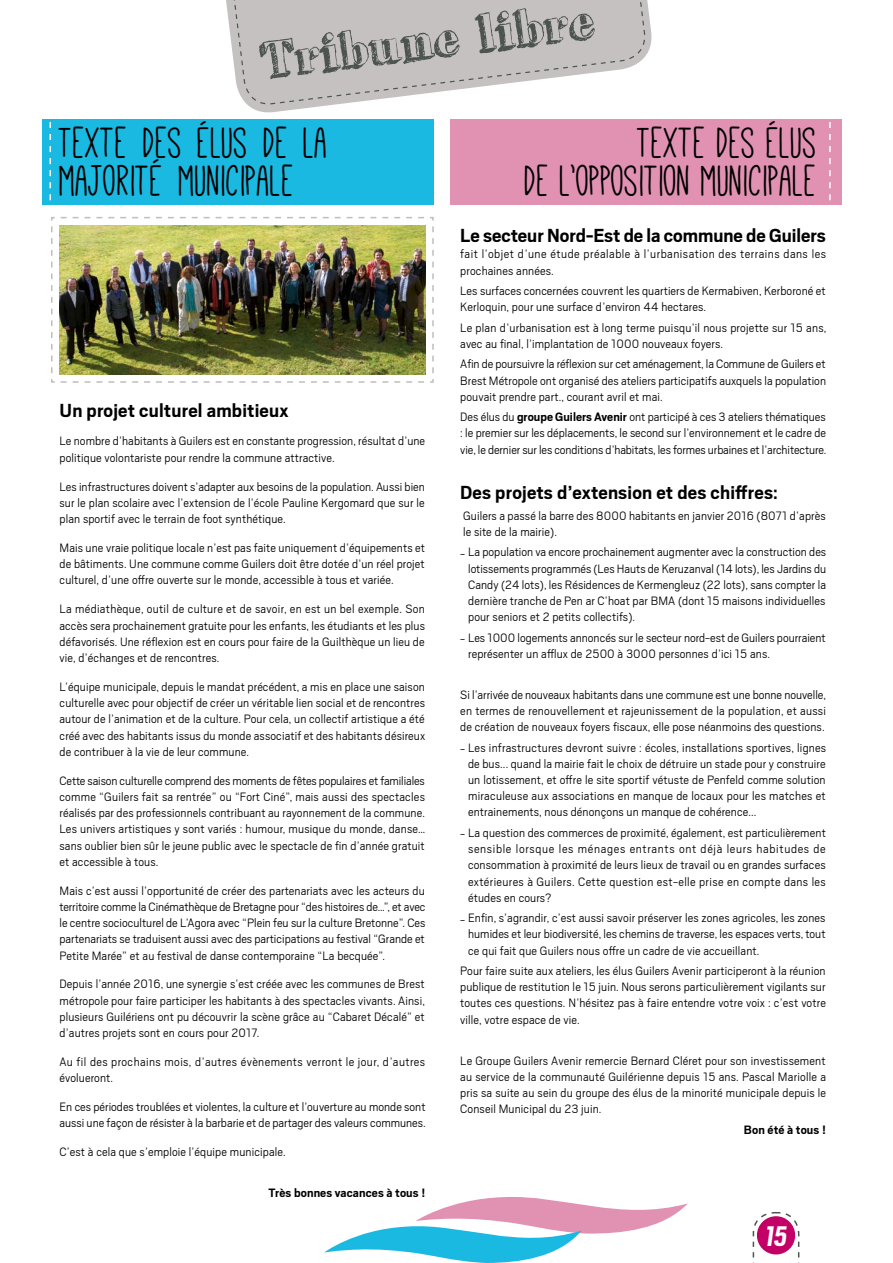
<style>
.page{position:relative;width:893px;height:1263px;background:#fff}
.page>*{position:absolute;margin:0;border:0;box-sizing:border-box;transform-origin:0 0}
.t1{font:49.5px "Grutch Shaded";color:#4d544f}
.t2{font:48px/37.5px "Mathlete Bulky";letter-spacing:.015em;color:#000}
.t3{font:italic 700 31.5px "Scout Cond";color:#fff}
.t4{font:700 21px "Scout";letter-spacing:.005em;color:#000}
.t5{font:300 13.5px/16.2px "Scout";letter-spacing:.01em;color:#000;text-align:justify}
.t6{font:300 13.5px/16.2px "Scout";letter-spacing:.035em;color:#000}
.t7{font:300 13.5px/16.2px "Scout";letter-spacing:.03em;color:#000}
.t8{font:700 13.5px "Scout";letter-spacing:.01em;color:#000}
.s1{font-weight:700}
</style>
<div class="page">
<div style="left:451px;top:119px;width:391px;height:85px;background:#e192b2"></div>
<svg style="left:752px;top:1212px;width:48px;height:51px"></svg>
<div style="left:757px;top:1216px;width:38px;height:38px;background:#c30066;border-radius:50%"></div>
<svg style="left:829px;top:122px;width:2px;height:83px"></svg>
<svg style="left:324px;top:1197px;width:364px;height:66px"></svg>
<svg style="left:646px;top:0;width:6px;height:55px"></svg>
<svg style="left:50px;top:0;width:596px;height:383px"></svg>
<img style="left:60px;top:225px;width:365px;height:149px">
<h1 class="t1" style="left:257px;top:31px;width:337px;rotate:-7deg">Tribune libre</h1>
<h2 class="t2" style="left:60px;top:124px;width:269px">TEXTE DES ÉLUS DE LA<br>MAJORITÉ MUNICIPALE</h2>
<h2 class="t2" style="left:524px;top:124px;width:294px;text-align:right">TEXTE DES ÉLUS<br>DE L’OPPOSITION MUNICIPALE</h2>
<h3 class="t4" style="left:60px;top:396px;width:231px">Un projet culturel ambitieux</h3>
<p class="t5" style="left:60px;top:432px;width:367px">Le nombre d’habitants à Guilers est en constante progression, résultat d’une politique volontariste pour rendre la commune attractive.</p>
<p class="t5" style="left:60px;top:478px;width:367px">Les infrastructures doivent s’adapter aux besoins de la population. Aussi bien sur le plan scolaire avec l’extension de l’école Pauline Kergomard que sur le plan sportif avec le terrain de foot synthétique.</p>
<p class="t5" style="left:60px;top:539px;width:367px">Mais une vraie politique locale n’est pas faite uniquement d’équipements et de bâtiments. Une commune comme Guilers doit être dotée d’un réel projet culturel, d’une offre ouverte sur le monde, accessible à tous et variée.</p>
<p class="t5" style="left:60px;top:600px;width:367px">La médiathèque, outil de culture et de savoir, en est un bel exemple. Son accès sera prochainement gratuite pour les enfants, les étudiants et les plus défavorisés. Une réflexion est en cours pour faire de la Guilthèque un lieu de vie, d’échanges et de rencontres.</p>
<p class="t5" style="left:60px;top:678px;width:367px">L’équipe municipale, depuis le mandat précédent, a mis en place une saison culturelle avec pour objectif de créer un véritable lien social et de rencontres autour de l’animation et de la culture. Pour cela, un collectif artistique a été créé avec des habitants issus du monde associatif et des habitants désireux de contribuer à la vie de leur commune.</p>
<p class="t5" style="left:60px;top:772px;width:367px">Cette saison culturelle comprend des moments de fêtes populaires et familiales comme “Guilers fait sa rentrée” ou “Fort Ciné”, mais aussi des spectacles réalisés par des professionnels contribuant au rayonnement de la commune.<br>Les univers artistiques y sont variés : humour, musique du monde, danse… sans oublier bien sûr le jeune public avec le spectacle de fin d’année gratuit et accessible à tous.</p>
<p class="t5" style="left:60px;top:882px;width:367px">Mais c’est aussi l’opportunité de créer des partenariats avec les acteurs du territoire comme la Cinémathèque de Bretagne pour “des histoires de…”, et avec le centre socioculturel de L’Agora avec “Plein feu sur la culture Bretonne”. Ces partenariats se traduisent aussi avec des participations au festival “Grande et Petite Marée” et au festival de danse contemporaine “La becquée”.</p>
<p class="t5" style="left:60px;top:975px;width:367px">Depuis l’année 2016, une synergie s’est créée avec les communes de Brest métropole pour faire participer les habitants à des spectacles vivants. Ainsi, plusieurs Guilériens ont pu découvrir la scène grâce au “Cabaret Décalé” et d’autres projets sont en cours pour 2017.</p>
<p class="t7" style="left:60px;top:1053px;width:367px">Au fil des prochains mois, d’autres évènements verront le jour, d’autres évolueront.</p>
<p class="t5" style="left:60px;top:1098px;width:368px">En ces périodes troublées et violentes, la culture et l’ouverture au monde sont aussi une façon de résister à la barbarie et de partager des valeurs communes.</p>
<p class="t5" style="left:60px;top:1143px;width:228px">C’est à cela que s’emploie l’équipe municipale.</p>
<p class="t8" style="left:268px;top:1184px;width:158px">Très bonnes vacances à tous !</p>
<h3 class="t4" style="left:460px;top:222px;width:367px">Le secteur Nord-Est de la commune de Guilers</h3>
<p class="t6" style="left:460px;top:245px;width:367px">fait l’objet d’une étude préalable à l’urbanisation des terrains dans les prochaines années.</p>
<p class="t5" style="left:460px;top:282px;width:367px">Les surfaces concernées couvrent les quartiers de Kermabiven, Kerboroné et<br>Kerloquin, pour une surface d’environ 44 hectares.</p>
<p class="t5" style="left:460px;top:319px;width:368px">Le plan d’urbanisation est à long terme puisqu’il nous projette sur 15 ans, avec au final, l’implantation de 1000 nouveaux foyers.</p>
<p class="t5" style="left:460px;top:355px;width:367px">Afin de poursuivre la réflexion sur cet aménagement, la Commune de Guilers et Brest Métropole ont organisé des ateliers participatifs auxquels la population pouvait prendre part., courant avril et mai.</p>
<p class="t5" style="left:460px;top:408px;width:368px">Des élus du <span class="s1">groupe Guilers Avenir</span> ont participé à ces 3 ateliers thématiques : le premier sur les déplacements, le second sur l’environnement et le cadre de vie, le dernier sur les conditions d’habitats, les formes urbaines et l’architecture.</p>
<h3 class="t4" style="left:460px;top:479px;width:319px">Des projets d’extension et des chiffres:</h3>
<p class="t5" style="left:463px;top:507px;width:364px">Guilers a passé la barre des 8000 habitants en janvier 2016 (8071 d’après le site de la mairie).</p>
<p class="t5" style="left:468px;top:543px;width:360px;text-indent:-8px">- La population va encore prochainement augmenter avec la construction des lotissements programmés (Les Hauts de Keruzanval (14 lots), les Jardins du Candy (24 lots), les Résidences de Kermengleuz (22 lots), sans compter la dernière tranche de Pen ar C’hoat par BMA (dont 15 maisons individuelles pour seniors et 2 petits collectifs).</p>
<p class="t5" style="left:468px;top:629px;width:359px;text-indent:-8px">- Les 1000 logements annoncés sur le secteur nord-est de Guilers pourraient représenter un afflux de 2500 à 3000 personnes d’ici 15 ans.</p>
<p class="t5" style="left:460px;top:686px;width:367px">Si l’arrivée de nouveaux habitants dans une commune est une bonne nouvelle, en termes de renouvellement et rajeunissement de la population, et aussi de création de nouveaux foyers fiscaux, elle pose néanmoins des questions.</p>
<p class="t5" style="left:468px;top:739px;width:360px;text-indent:-8px">- Les infrastructures devront suivre : écoles, installations sportives, lignes de bus... quand la mairie fait le choix de détruire un stade pour y construire un lotissement, et offre le site sportif vétuste de Penfeld comme solution miraculeuse aux associations en manque de locaux pour les matches et entrainements, nous dénonçons un manque de cohérence...</p>
<p class="t5" style="left:468px;top:824px;width:359px;text-indent:-8px">- La question des commerces de proximité, également, est particulièrement sensible lorsque les ménages entrants ont déjà leurs habitudes de consommation à proximité de leurs lieux de travail ou en grandes surfaces extérieures à Guilers. Cette question est-elle prise en compte dans les études en cours?</p>
<p class="t5" style="left:468px;top:909px;width:359px;text-indent:-8px">- Enfin, s’agrandir, c’est aussi savoir préserver les zones agricoles, les zones humides et leur biodiversité, les chemins de traverse, les espaces verts, tout ce qui fait que Guilers nous offre un cadre de vie accueillant.</p>
<p class="t5" style="left:460px;top:962px;width:367px">Pour faire suite aux ateliers, les élus Guilers Avenir participeront à la réunion publique de restitution le 15 juin. Nous serons particulièrement vigilants sur toutes ces questions. N’hésitez pas à faire entendre votre voix : c’est votre ville, votre espace de vie.</p>
<p class="t5" style="left:460px;top:1051px;width:367px">Le Groupe Guilers Avenir remercie Bernard Cléret pour son investissement au service de la communauté Guilérienne depuis 15 ans. Pascal Mariolle a pris sa suite au sein du groupe des élus de la minorité municipale depuis le Conseil Municipal du 23 juin.</p>
<p class="t8" style="left:744px;top:1121px;width:84px">Bon été à tous !</p>
<h3 class="t3" style="left:766px;top:1215px;width:23px">15</h3>
</div>
